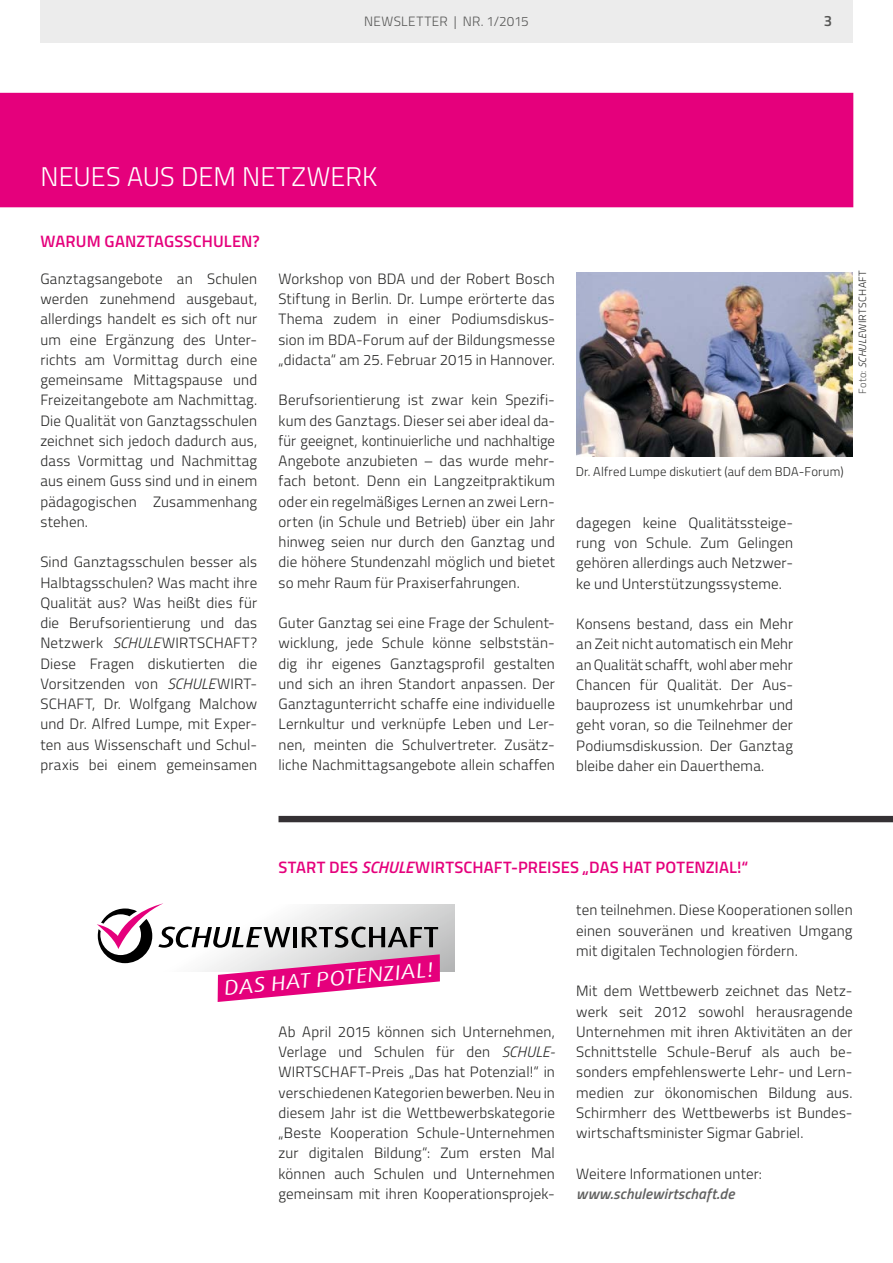
<style>
.page{position:relative;width:893px;height:1263px;background:#fff}
.page>*{position:absolute;margin:0;border:0;box-sizing:border-box;transform-origin:0 0}
.t1{font:300 27px "Titillium";color:#fff}
.t2{font:italic 20.85px "Dax Wide";color:#fff}
.t3{font:600 16.5px "Titillium";letter-spacing:.01em;color:#e5007c}
.t4{font:300 15px/20.2px "Titillium";letter-spacing:.01em;color:#272726;text-align:justify}
.t5{font:italic 600 15px "Titillium";letter-spacing:.01em;color:#626261}
.t6{font:600 15px "Titillium";color:#565655}
.t7{font:300 13.5px "Titillium";letter-spacing:.015em;color:#565655}
.t8{font:300 12.75px "Titillium";letter-spacing:.015em;color:#272726}
.t9{font:300 10.5px "Titillium";letter-spacing:.03em;color:#272726}
.s1{font-style:italic}
.s2{color:#565655}
</style>
<div class="page">
<div style="left:40px;top:0;width:813px;height:43px;background:#ececec"></div>
<div style="left:0;top:93px;width:853px;height:114px;background:#e5007c"></div>
<div style="left:279px;top:816px;width:614px;height:6px;background:#353134"></div>
<img style="left:576px;top:272px;width:277px;height:184px">
<div style="left:124px;top:905px;width:330px;height:66px;background:linear-gradient(to bottom,#d3d4d4,#b5b6b6)"></div>
<svg style="left:97px;top:903px;width:343px;height:99px"></svg>
<p class="t7" style="left:364px;top:12px;width:166px">NEWSLETTER | NR. 1/2015</p>
<p class="t6" style="left:824px;top:9px;width:10px">3</p>
<h1 class="t1" style="left:41px;top:157px;width:338px">NEUES AUS DEM NETZWERK</h1>
<p class="t3" style="left:40px;top:229px;width:221px">WARUM GANZTAGSSCHULEN?</p>
<p class="t4" style="left:40px;top:268px;width:218px">Ganztagsangebote an Schulen werden zunehmend ausgebaut, allerdings handelt es sich oft nur um eine Ergänzung des Unter&shy;richts am Vormittag durch eine gemeinsame Mittagspause und Freizeitangebote am Nachmittag.<br>Die Qualität von Ganztagsschulen zeichnet sich jedoch dadurch aus, dass Vormittag und Nachmittag aus einem Guss sind und in einem pädagogischen Zusammenhang stehen.</p>
<p class="t4" style="left:40px;top:551px;width:218px">Sind Ganztagsschulen besser als Halbtagsschulen? Was macht ihre Qualität aus? Was heißt dies für die Berufsorientierung und das Netzwerk <span class="s1">SCHULE</span>WIRTSCHAFT?<br>Diese Fragen diskutierten die Vorsitzenden von <span class="s1">SCHULE</span>WIRT-SCHAFT, Dr. Wolfgang Malchow und Dr. Alfred Lumpe, mit Exper&shy;ten aus Wissenschaft und Schul&shy;praxis bei einem gemeinsamen</p>
<p class="t4" style="left:279px;top:268px;width:278px;text-align:left">Workshop von BDA und der Robert Bosch Stiftung in Berlin. Dr. Lumpe erörterte das Thema zudem in einer Podiumsdiskus&shy;sion im BDA-Forum auf der Bildungsmesse „didacta“ am 25. Februar 2015 in Hannover.</p>
<p class="t4" style="left:279px;top:389px;width:278px">Berufsorientierung ist zwar kein Spezifi&shy;kum des Ganztags. Dieser sei aber ideal da&shy;für geeignet, kontinuierliche und nachhaltige Angebote anzubieten – das wurde mehr&shy;fach betont. Denn ein Langzeitpraktikum oder ein regelmäßiges Lernen an zwei Lern&shy;orten (in Schule und Betrieb) über ein Jahr hinweg seien nur durch den Ganztag und die höhere Stundenzahl möglich und bietet so mehr Raum für Praxiserfahrungen.</p>
<p class="t4" style="left:279px;top:612px;width:278px;text-align:left">Guter Ganztag sei eine Frage der Schulent&shy;wicklung, jede Schule könne selbststän&shy;dig ihr eigenes Ganztagsprofil gestalten und sich an ihren Standort anpassen. Der Ganztagunterricht schaffe eine individuelle Lernkultur und verknüpfe Leben und Ler&shy;nen, meinten die Schulvertreter. Zusätz&shy;liche Nachmittagsangebote allein schaffen</p>
<p class="t9" style="left:855px;top:394px;width:125px;rotate:-90deg"><span class="s2">Foto:</span> <span class="s1">SCHULE</span>WIRTSCHAFT</p>
<p class="t8" style="left:576px;top:462px;width:269px">Dr. Alfred Lumpe diskutiert (auf dem BDA-Forum)</p>
<p class="t4" style="left:576px;top:512px;width:218px">dagegen keine Qualitätssteige&shy;rung von Schule. Zum Gelingen gehören allerdings auch Netzwer&shy;ke und Unterstützungssysteme.</p>
<p class="t4" style="left:576px;top:613px;width:218px">Konsens bestand, dass ein Mehr an Zeit nicht automatisch ein Mehr an Qualität schafft, wohl aber mehr Chancen für Qualität. Der Aus&shy;bauprozess ist unumkehrbar und geht voran, so die Teilnehmer der Podiumsdiskussion. Der Ganztag bleibe daher ein Dauerthema.</p>
<p class="t3" style="left:279px;top:855px;width:471px">START DES <span class="s1">SCHULE</span>WIRTSCHAFT-PREISES „DAS HAT POTENZIAL!“</p>
<h2 class="t2" style="left:223px;top:976px;width:211px;rotate:-5deg">DAS HAT POTENZIAL!</h2>
<p class="t4" style="left:278px;top:1021px;width:278px">Ab April 2015 können sich Unternehmen, Verlage und Schulen für den <span class="s1">SCHULE-</span>WIRTSCHAFT-Preis „Das hat Potenzial!“ in verschiedenen Kategorien bewerben. Neu in diesem Jahr ist die Wettbewerbskategorie „Beste Kooperation Schule-Unternehmen zur digitalen Bildung“: Zum ersten Mal können auch Schulen und Unternehmen gemeinsam mit ihren Kooperationsprojek-</p>
<p class="t4" style="left:576px;top:899px;width:278px">ten teilnehmen. Diese Kooperationen sollen einen souveränen und kreativen Umgang mit digitalen Technologien fördern.</p>
<p class="t4" style="left:576px;top:980px;width:278px">Mit dem Wettbewerb zeichnet das Netz&shy;werk seit 2012 sowohl herausragende Unternehmen mit ihren Aktivitäten an der Schnittstelle Schule-Beruf als auch be&shy;sonders empfehlenswerte Lehr- und Lern&shy;medien zur ökonomischen Bildung aus.<br>Schirmherr des Wettbewerbs ist Bundes&shy;wirtschaftsminister Sigmar Gabriel.</p>
<p class="t4" style="left:576px;top:1162px;width:187px">Weitere Informationen unter:</p>
<p class="t5" style="left:576px;top:1182px;width:160px">www.schulewirtschaft.de</p>
</div>
